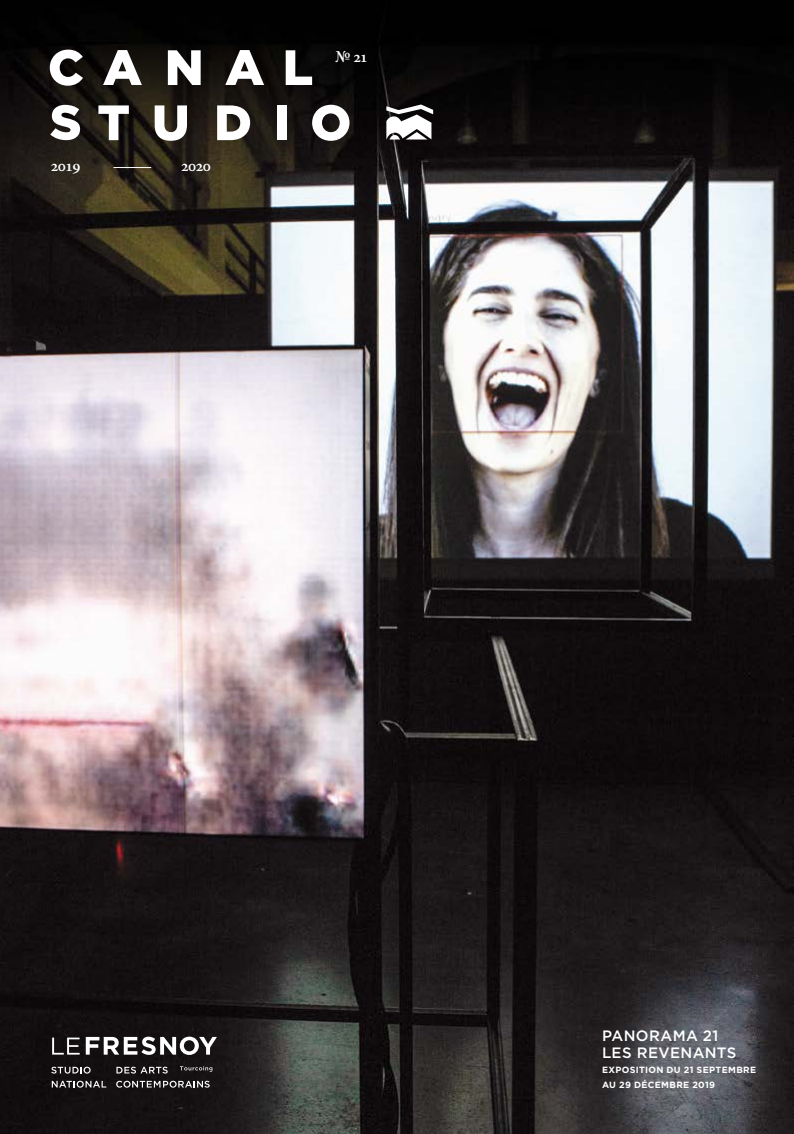
<style>
.page{position:relative;width:794px;height:1134px;background:#fff}
.page>*{position:absolute;margin:0;border:0;box-sizing:border-box;transform-origin:0 0}
.t1{font:600 16px "Minion Pro";letter-spacing:-.05em;color:#fff}
.t2{font:500 15px/17px "Gotham";letter-spacing:.02em;color:#fff}
.t3{font:700 9px/15px "Gotham";letter-spacing:.04em;color:#fff}
.s1{font-size:17.5px}
</style>
<div class="page">
<img style="left:0;top:0;width:794px;height:1134px">
<hr style="left:113px;top:167px;width:38px;height:1px;background:#fff">
<svg style="left:50px;top:50px;width:33px;height:36px"></svg>
<svg style="left:103px;top:50px;width:39px;height:35px"></svg>
<svg style="left:168px;top:50px;width:33px;height:35px"></svg>
<svg style="left:225px;top:50px;width:39px;height:35px"></svg>
<svg style="left:286px;top:50px;width:26px;height:35px"></svg>
<svg style="left:50px;top:105px;width:30px;height:35px"></svg>
<svg style="left:98px;top:105px;width:31px;height:35px"></svg>
<svg style="left:155px;top:105px;width:32px;height:36px"></svg>
<svg style="left:217px;top:105px;width:33px;height:35px"></svg>
<div style="left:277px;top:105px;width:10px;height:35px;background:#fff"></div>
<svg style="left:312px;top:105px;width:37px;height:36px"></svg>
<svg style="left:52px;top:1037px;width:28px;height:17px"></svg>
<svg style="left:116px;top:1067px;width:52px;height:6px"></svg>
<svg style="left:116px;top:1081px;width:94px;height:7px"></svg>
<svg style="left:51px;top:1067px;width:40px;height:6px"></svg>
<svg style="left:52px;top:1081px;width:54px;height:7px"></svg>
<svg style="left:86px;top:1036px;width:131px;height:19px"></svg>
<svg style="left:180px;top:1066px;width:32px;height:6px"></svg>
<svg style="left:386px;top:105px;width:47px;height:35px"></svg>
<h1 class="t1" style="left:50px;top:154px;width:32px">2019</h1>
<h1 class="t1" style="left:181px;top:154px;width:32px">2020</h1>
<h1 class="t1" style="left:335px;top:46px;width:34px"><span class="s1">№</span>21</h1>
<h2 class="t2" style="left:602px;top:1026px;width:136px">PANORAMA 21<br>LES REVENANTS</h2>
<p class="t3" style="left:602px;top:1062px;width:155px">EXPOSITION DU 21 SEPTEMBRE<br>AU 29 DÉCEMBRE 2019</p>
</div>
